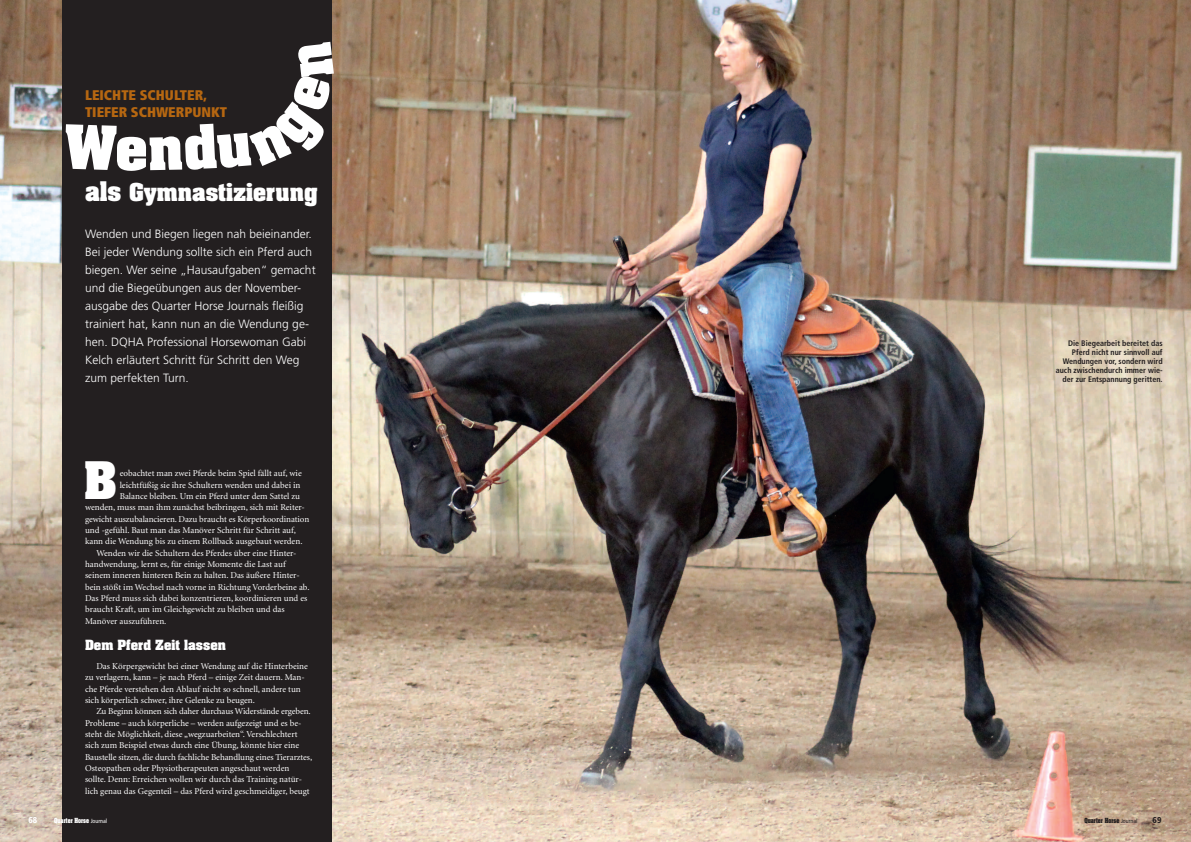
<style>
.page{position:relative;width:1191px;height:842px;background:#fff}
.page>*{position:absolute;margin:0;border:0;box-sizing:border-box;transform-origin:0 0}
.t1{font:700 51.8px "Aachen";color:#fff}
.t2{font:700 44.1px "Aachen";color:#fff}
.t3{font:700 21px "Aachen";color:#fff}
.t4{font:900 condensed 14px/16.8px "Frutiger";color:#b66711}
.t5{font:300 12px/18px "Frutiger";color:#fff}
.t6{font:700 12px "Aachen";color:#fff}
.t7{font:9px/11.3px "Minion";color:#fff}
.t8{font:900 condensed 8.5px "Frutiger";color:#fff}
.t9{font:900 condensed 8.5px "Frutiger";color:#231f20}
.t10{font:700 condensed 8px/9px "Frutiger";color:#231f20;text-align:right}
.t11{font:700 6px "Aachen";color:#fff;scale:.8 1}
.t12{font:700 6px "Aachen";color:#231f20;scale:.8 1}
.s1{font-size:23px}
.s2{font-family:"Frutiger";font-weight:400;font-stretch:condensed}
</style>
<div class="page">
<img style="left:0;top:0;width:1191px;height:842px">
<div style="left:62px;top:0;width:270px;height:842px;background:#231f20"></div>
<svg style="left:332px;top:42px;width:2px;height:128px"></svg>
<h3 class="t4" style="left:85px;top:88px;width:144px">LEICHTE SCHULTER,<br>TIEFER SCHWERPUNKT</h3>
<h1 class="t1" style="left:115px;top:122px;width:34px">e</h1>
<h3 class="t3" style="left:85px;top:182px;width:234px"><span class="s1">als</span> Gymnastizierung</h3>
<p class="t5" style="left:85px;top:226px;width:232px">Wenden und Biegen liegen nah beieinander.<br>Bei jeder Wendung sollte sich ein Pferd auch biegen. Wer seine „Hausaufgaben“ gemacht und die Biegeübungen aus der November&shy;ausgabe des Quarter Horse Journals fleißig trainiert hat, kann nun an die Wendung ge&shy;hen. DQHA Professional Horsewoman Gabi Kelch erläutert Schritt für Schritt den Weg zum perfekten Turn.</p>
<h2 class="t2" style="left:84px;top:458px;width:35px">B</h2>
<p class="t7" style="left:120px;top:468px;width:184px">eobachtet man zwei Pferde beim Spiel fällt auf, wie</p>
<p class="t7" style="left:120px;top:480px;width:182px">leichtfüßig sie ihre Schultern wenden und dabei in</p>
<p class="t7" style="left:120px;top:491px;width:182px">Balance bleiben. Um ein Pferd unter dem Sattel zu</p>
<p class="t7" style="left:85px;top:502px;width:221px">wenden, muss man ihm zunächst beibringen, sich mit Reiter-</p>
<p class="t7" style="left:85px;top:514px;width:226px">gewicht auszubalancieren. Dazu braucht es Körperkoordination</p>
<p class="t7" style="left:85px;top:525px;width:212px">und -gefühl. Baut man das Manöver Schritt für Schritt auf,</p>
<p class="t7" style="left:85px;top:536px;width:219px">kann die Wendung bis zu einem Rollback ausgebaut werden.</p>
<p class="t7" style="left:96px;top:548px;width:202px">Wenden wir die Schultern des Pferdes über eine Hinter-</p>
<p class="t7" style="left:85px;top:559px;width:202px">handwendung, lernt es, für einige Momente die Last auf</p>
<p class="t7" style="left:85px;top:570px;width:216px">seinem inneren hinteren Bein zu halten. Das äußere Hinter-</p>
<p class="t7" style="left:85px;top:582px;width:226px">bein stößt im Wechsel nach vorne in Richtung Vorderbeine ab.</p>
<p class="t7" style="left:85px;top:593px;width:224px">Das Pferd muss sich dabei konzentrieren, koordinieren und es</p>
<p class="t7" style="left:85px;top:604px;width:201px">braucht Kraft, um im Gleichgewicht zu bleiben und das</p>
<p class="t7" style="left:85px;top:616px;width:83px">Manöver auszuführen.</p>
<h3 class="t6" style="left:85px;top:639px;width:142px">Dem Pferd Zeit lassen</h3>
<p class="t7" style="left:85px;top:661px;width:224px;text-indent:11px">Das Körpergewicht bei einer Wendung auf die Hinterbeine zu verlagern, kann – je nach Pferd – einige Zeit dauern. Man&shy;che Pferde verstehen den Ablauf nicht so schnell, andere tun sich körperlich schwer, ihre Gelenke zu beugen.</p>
<p class="t7" style="left:85px;top:707px;width:229px;text-indent:11px">Zu Beginn können sich daher durchaus Widerstände ergeben.<br>Probleme – auch körperliche – werden aufgezeigt und es be&shy;steht die Möglichkeit, diese „wegzuarbeiten“. Verschlechtert sich zum Beispiel etwas durch eine Übung, könnte hier eine Baustelle sitzen, die durch fachliche Behandlung eines Tierarztes, Osteopathen oder Physiotherapeuten angeschaut werden sollte. Denn: Erreichen wollen wir durch das Training natür&shy;lich genau das Gegenteil – das Pferd wird geschmeidiger, beugt</p>
<p class="t10" style="left:1055px;top:340px;width:108px">Die Biegearbeit bereitet das<br>Pferd nicht nur sinnvoll auf<br>Wendungen vor, sondern wird auch zwischendurch immer wie&shy;der zur Entspannung geritten.</p>
<p class="t8" style="left:28px;top:817px;width:10px">68</p>
<p class="t11" style="left:54px;top:817px;width:68px">Quarter Horse <span class="s2">Journal</span></p>
<p class="t12" style="left:1084px;top:817px;width:68px">Quarter Horse <span class="s2">Journal</span></p>
<p class="t9" style="left:1152px;top:817px;width:10px">69</p>
</div>
